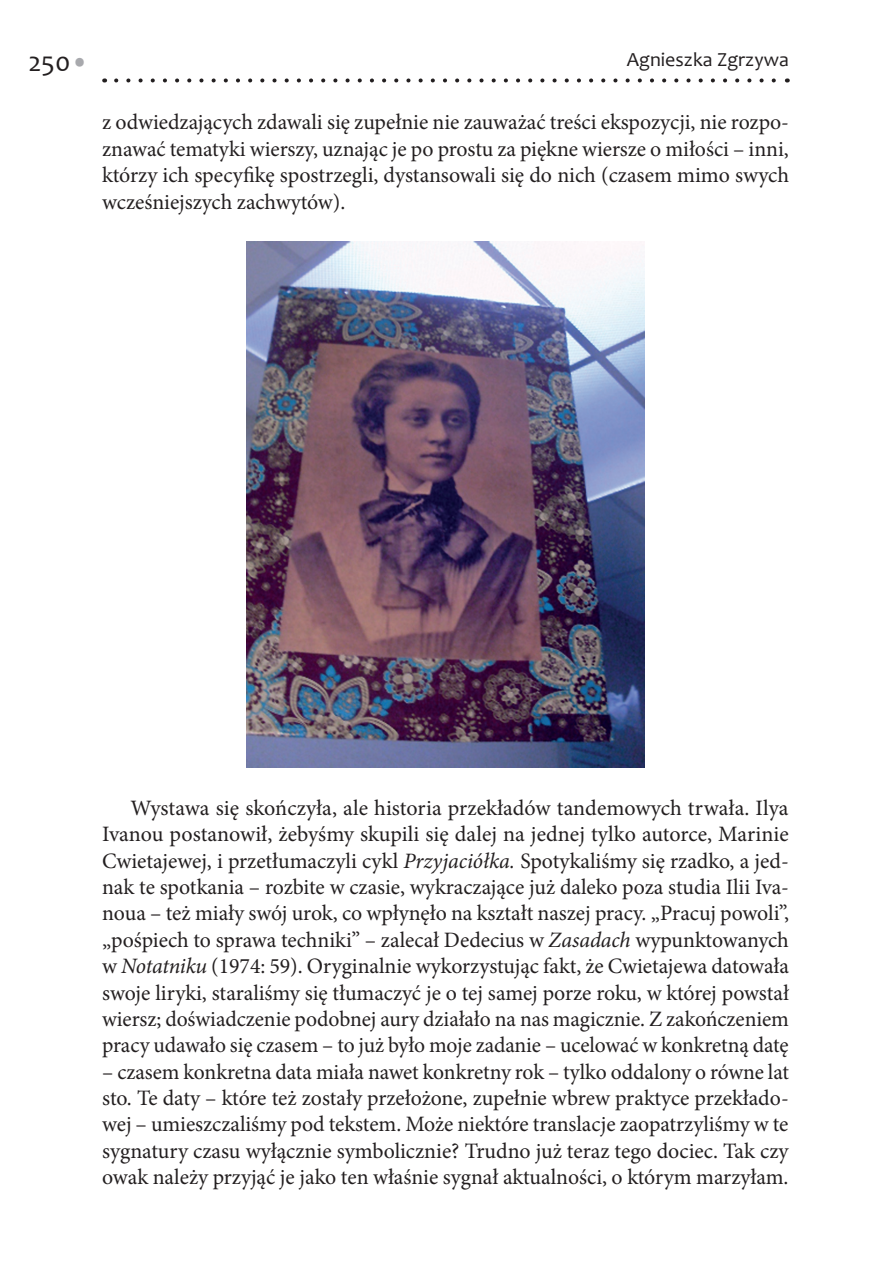
<style>
.page{position:relative;width:891px;height:1276px;background:#fff}
.page>*{position:absolute;margin:0;border:0;box-sizing:border-box;transform-origin:0 0}
.t1{font:28px "Candara";color:#231f20}
.tekst{font:22px/26.4px "Minion Pro";color:#231f20;text-align:justify}
.t2{font:20px "Candara";color:#231f20}
.s1{color:#a8a9ad}
.s2{font-style:italic}
</style>
<div class="page">
<svg style="left:116px;top:78px;width:660px;height:4px"></svg>
<img style="left:247px;top:242px;width:397px;height:525px">
<p class="t1" style="left:28px;top:45px;width:62px">250<span class="s1">•</span></p>
<p class="t2" style="left:626px;top:46px;width:163px">Agnieszka Zgrzywa</p>
<p class="tekst" style="left:102px;top:109px;width:688px">z odwiedzających zdawali się zupełnie nie zauważać treści ekspozycji, nie rozpo&shy;znawać tematyki wierszy, uznając je po prostu za piękne wiersze o miłości – inni, którzy ich specyfikę spostrzegli, dystansowali się do nich (czasem mimo swych wcześniejszych zachwytów).</p>
<p class="tekst" style="left:102px;top:795px;width:688px;text-indent:28px">Wystawa się skończyła, ale historia przekładów tandemowych trwała. Ilya Ivanou postanowił, żebyśmy skupili się dalej na jednej tylko autorce, Marinie Cwietajewej, i przetłumaczyli cykl <span class="s2">Przyjaciółka.</span> Spotykaliśmy się rzadko, a jed&shy;nak te spotkania – rozbite w czasie, wykraczające już daleko poza studia Ilii Iva&shy;noua – też miały swój urok, co wpłynęło na kształt naszej pracy. „Pracuj powoli”, „pośpiech to sprawa techniki” – zalecał Dedecius w <span class="s2">Zasadach</span> wypunktowanych w <span class="s2">Notatniku</span> (1974: 59). Oryginalnie wykorzystując fakt, że Cwietajewa datowała swoje liryki, staraliśmy się tłumaczyć je o tej samej porze roku, w której powstał wiersz; doświadczenie podobnej aury działało na nas magicznie. Z zakończeniem pracy udawało się czasem – to już było moje zadanie – ucelować w konkretną datę</p>
<p class="tekst" style="left:102px;top:1058px;width:688px">– czasem konkretna data miała nawet konkretny rok – tylko oddalony o równe lat sto. Te daty – które też zostały przełożone, zupełnie wbrew praktyce przekłado&shy;wej – umieszczaliśmy pod tekstem. Może niektóre translacje zaopatrzyliśmy w te sygnatury czasu wyłącznie symbolicznie? Trudno już teraz tego dociec. Tak czy owak należy przyjąć je jako ten właśnie sygnał aktualności, o którym marzyłam.</p>
</div>
